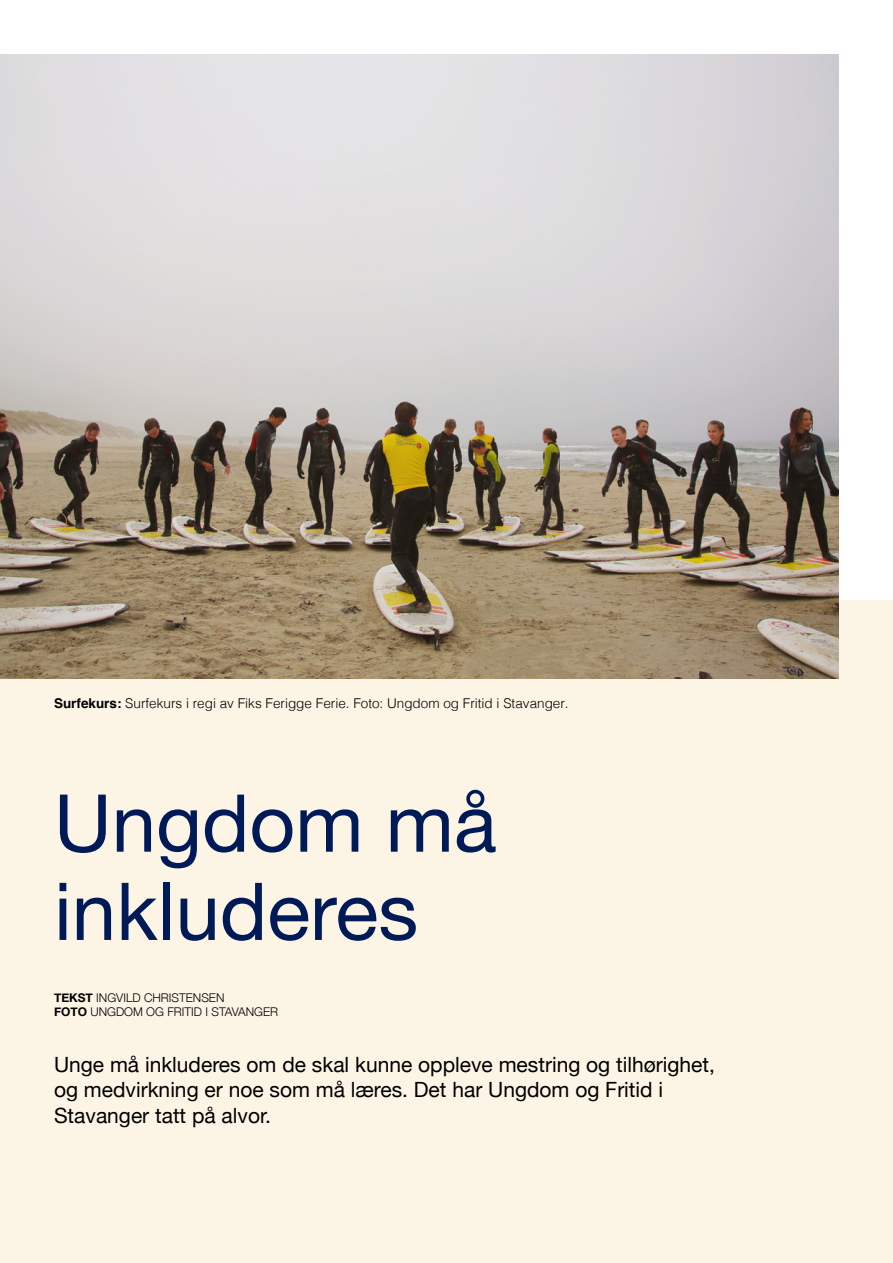
<style>
.page{position:relative;width:893px;height:1263px;background:#fff}
.page>*{position:absolute;margin:0;border:0;box-sizing:border-box;transform-origin:0 0}
.t1{font:79.95px/88.2px "Helvetica Neue";color:#001a58}
.t2{font:21px/25.5px "Helvetica Neue";color:#000}
.t3{font:300 13.5px "Helvetica";color:#000}
.t4{font:300 12px/14.4px "Helvetica Neue";color:#000}
.s1{font-weight:700}
</style>
<div class="page">
<div style="left:0;top:600px;width:893px;height:663px;background:#fcf5e6"></div>
<img style="left:0;top:54px;width:839px;height:624px">
<p class="t3" style="left:54px;top:691px;width:516px"><span class="s1">Surfekurs:</span> Surfekurs i regi av Fiks Ferigge Ferie. Foto: Ungdom og Fritid i Stavanger.</p>
<h1 class="t1" style="left:54px;top:784px;width:444px">Ungdom må inkluderes</h1>
<p class="t4" style="left:54px;top:989px;width:226px"><span class="s1">TEKST</span> INGVILD CHRISTENSEN<br><span class="s1">FOTO</span> UNGDOM OG FRITID I STAVANGER</p>
<p class="t2" style="left:54px;top:1053px;width:662px">Unge må inkluderes om de skal kunne oppleve mestring og tilhørighet, og medvirkning er noe som må læres. Det har Ungdom og Fritid i<br>Stavanger tatt på alvor.</p>
</div>
